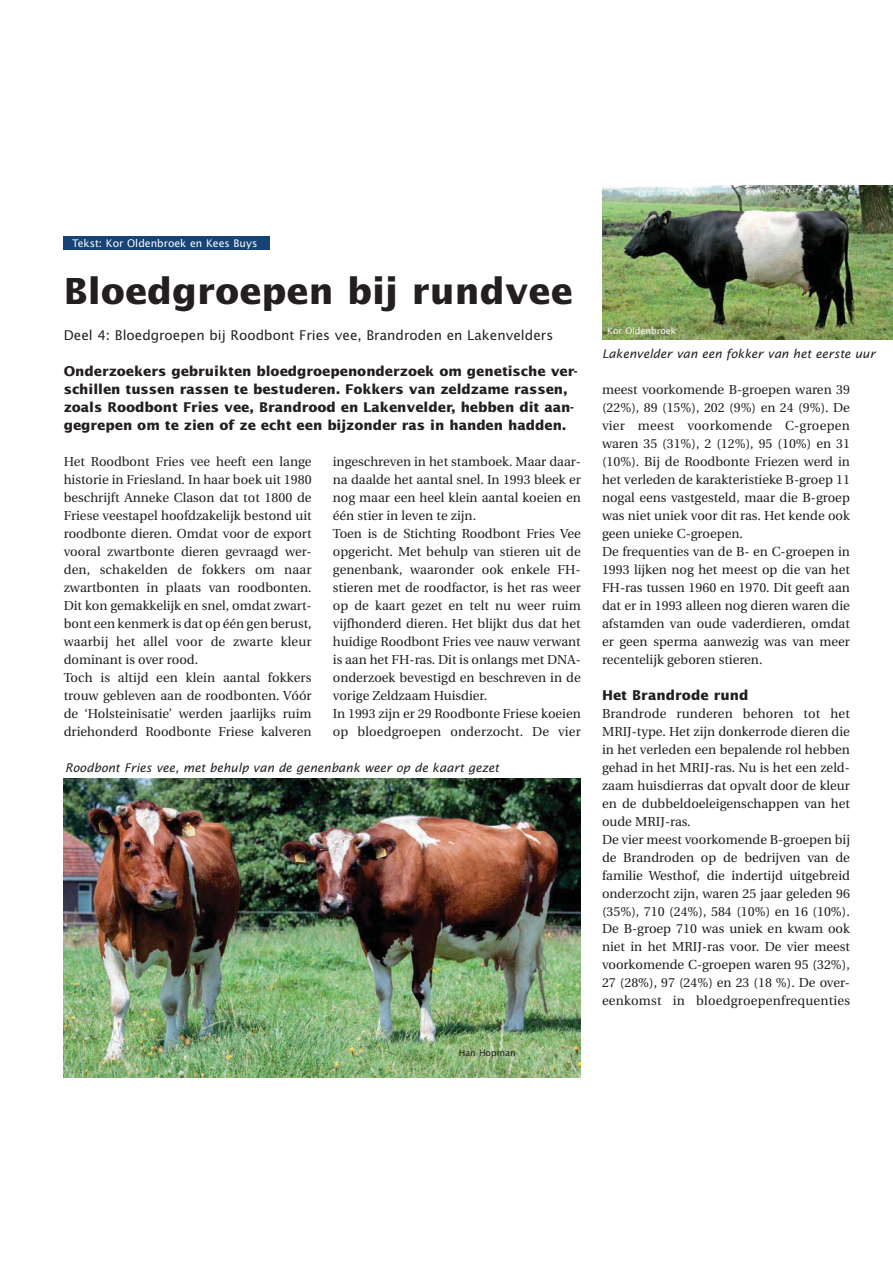
<style>
.page{position:relative;width:893px;height:1263px;background:#fff}
.page>*{position:absolute;margin:0;border:0;box-sizing:border-box;transform-origin:0 0}
.t1{font:700 36px "Lucida Sans";color:#231f20}
.t2{font:700 13.5px/18px "Lucida Sans";letter-spacing:-.005em;color:#231f20}
.t3{font:13.5px "Lucida Sans";color:#231f20}
.t4{font:700 13.5px "Lucida Sans";color:#221e1f}
.t5{font:13.05px/18px "Utopia";color:#231f20}
.t6{font:italic 12px "Lucida Sans";color:#231f20}
.t7{font:10.5px "Lucida Sans";color:#fff}
.t8{font:9px "Lucida Sans";color:#fff}
.t9{font:9px "Lucida Sans";color:#221e1f}
</style>
<div class="page">
<div style="left:64px;top:236px;width:206px;height:14px;background:#174375"></div>
<img style="left:602px;top:185px;width:290px;height:155px">
<img style="left:64px;top:779px;width:517px;height:298px">
<p class="t7" style="left:72px;top:239px;width:187px">Tekst: Kor Oldenbroek en Kees Buys</p>
<h1 class="t1" style="left:64px;top:276px;width:510px">Bloedgroepen bij rundvee</h1>
<p class="t3" style="left:64px;top:330px;width:491px">Deel 4: Bloedgroepen bij Roodbont Fries vee, Brandroden en Lakenvelders</p>
<p class="t2" style="left:64px;top:363px;width:516px">Onderzoekers gebruikten bloedgroepenonderzoek om genetische ver&shy;schillen tussen rassen te bestuderen. Fokkers van zeldzame rassen, zoals Roodbont Fries vee, Brandrood en Lakenvelder, hebben dit aan&shy;gegrepen om te zien of ze echt een bijzonder ras in handen hadden.</p>
<p class="t5" style="left:64px;top:454px;width:249px">Het Roodbont Fries vee heeft een lange historie in Friesland. In haar boek uit 1980 beschrijft Anneke Clason dat tot 1800 de Friese veestapel hoofdzakelijk bestond uit roodbonte dieren. Omdat voor de export vooral zwartbonte dieren gevraagd wer&shy;den, schakelden de fokkers om naar zwartbonten in plaats van roodbonten.<br>Dit kon gemakkelijk en snel, omdat zwart&shy;bont een kenmerk is dat op één gen berust, waarbij het allel voor de zwarte kleur dominant is over rood.<br>Toch is altijd een klein aantal fokkers trouw gebleven aan de roodbonten. Vóór de ‘Holsteinisatie’ werden jaarlijks ruim driehonderd Roodbonte Friese kalveren</p>
<p class="t5" style="left:333px;top:454px;width:249px">ingeschreven in het stamboek. Maar daar&shy;na daalde het aantal snel. In 1993 bleek er nog maar een heel klein aantal koeien en één stier in leven te zijn.<br>Toen is de Stichting Roodbont Fries Vee opgericht. Met behulp van stieren uit de genenbank, waaronder ook enkele FH&shy;stieren met de roodfactor, is het ras weer op de kaart gezet en telt nu weer ruim vijfhonderd dieren. Het blijkt dus dat het huidige Roodbont Fries vee nauw verwant is aan het FH-ras. Dit is onlangs met DNA&shy;onderzoek bevestigd en beschreven in de vorige Zeldzaam Huisdier.<br>In 1993 zijn er 29 Roodbonte Friese koeien op bloedgroepen onderzocht. De vier</p>
<p class="t6" style="left:65px;top:762px;width:435px">Roodbont Fries vee, met behulp van de genenbank weer op de kaart gezet</p>
<p class="t9" style="left:459px;top:1049px;width:59px">Han Hopman</p>
<p class="t8" style="left:607px;top:327px;width:71px">Kor Oldenbroek</p>
<p class="t6" style="left:602px;top:349px;width:275px">Lakenvelder van een fokker van het eerste uur</p>
<p class="t5" style="left:602px;top:382px;width:249px">meest voorkomende B-groepen waren 39 (22%), 89 (15%), 202 (9%) en 24 (9%). De vier meest voorkomende C-groepen waren 35 (31%), 2 (12%), 95 (10%) en 31 (10%). Bij de Roodbonte Friezen werd in het verleden de karakteristieke B-groep 11 nogal eens vastgesteld, maar die B-groep was niet uniek voor dit ras. Het kende ook geen unieke C-groepen.<br>De frequenties van de B- en C-groepen in 1993 lijken nog het meest op die van het FH-ras tussen 1960 en 1970. Dit geeft aan dat er in 1993 alleen nog dieren waren die afstamden van oude vaderdieren, omdat er geen sperma aanwezig was van meer recentelijk geboren stieren.</p>
<p class="t4" style="left:602px;top:689px;width:148px">Het Brandrode rund</p>
<p class="t5" style="left:602px;top:705px;width:250px">Brandrode runderen behoren tot het MRIJ-type. Het zijn donkerrode dieren die in het verleden een bepalende rol hebben gehad in het MRIJ-ras. Nu is het een zeld&shy;zaam huisdierras dat opvalt door de kleur en de dubbeldoeleigenschappen van het oude MRIJ-ras.<br>De vier meest voorkomende B-groepen bij de Brandroden op de bedrijven van de familie Westhof, die indertijd uitgebreid onderzocht zijn, waren 25 jaar geleden 96 (35%), 710 (24%), 584 (10%) en 16 (10%).<br>De B-groep 710 was uniek en kwam ook niet in het MRIJ-ras voor. De vier meest voorkomende C-groepen waren 95 (32%), 27 (28%), 97 (24%) en 23 (18 %). De over&shy;eenkomst in bloedgroepenfrequenties</p>
</div>
